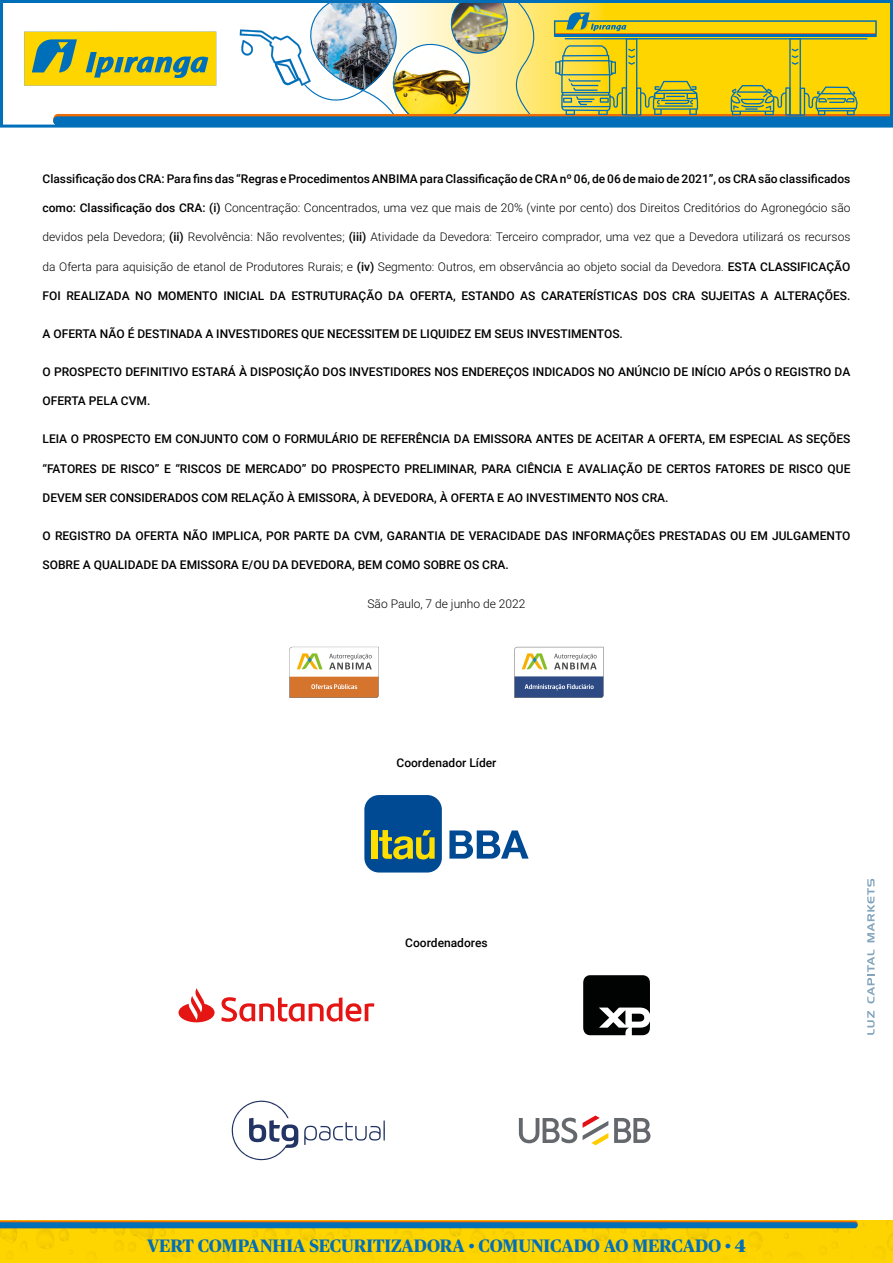
<style>
.page{position:relative;width:893px;height:1263px;background:#fff}
.page>*{position:absolute;margin:0;border:0;box-sizing:border-box;transform-origin:0 0}
.t1{font:700 18px "Publico";color:#006fb9}
.t2{font:500 12px "Roboto";color:#000}
.t3{font:300 12px "Roboto";color:#000}
.s1{font-weight:500}
.s2{font-weight:900}
</style>
<div class="page">
<img style="left:0;top:1220px;width:893px;height:43px">
<svg style="left:0;top:1221px;width:858px;height:7px;background:#2c6e97"></svg>
<svg style="left:0;top:0;width:893px;height:128px"></svg>
<svg style="left:24px;top:1px;width:869px;height:126px"></svg>
<svg style="left:289px;top:647px;width:90px;height:51px"></svg>
<svg style="left:514px;top:647px;width:90px;height:51px"></svg>
<div style="left:364px;top:795px;width:78px;height:77px;background:#004a93;border-radius:15px"></div>
<div style="left:371px;top:830px;width:7px;height:29px;background:#ffdf00"></div>
<svg style="left:379px;top:830px;width:56px;height:29px"></svg>
<svg style="left:449px;top:830px;width:80px;height:29px"></svg>
<svg style="left:179px;top:988px;width:195px;height:34px"></svg>
<svg style="left:583px;top:975px;width:67px;height:60px"></svg>
<svg style="left:232px;top:1101px;width:66px;height:59px"></svg>
<svg style="left:304px;top:1120px;width:81px;height:25px"></svg>
<svg style="left:519px;top:1117px;width:58px;height:26px"></svg>
<svg style="left:614px;top:1118px;width:36px;height:25px"></svg>
<svg style="left:583px;top:1115px;width:25px;height:30px"></svg>
<svg style="left:867px;top:1011px;width:8px;height:24px"></svg>
<svg style="left:867px;top:949px;width:7px;height:54px"></svg>
<svg style="left:867px;top:879px;width:7px;height:63px"></svg>
<p class="t2" style="left:43px;top:170px;width:809px">Classificação dos CRA: Para fins das “Regras e Procedimentos ANBIMA para Classificação de CRA nº 06, de 06 de maio de 2021”, os CRA são classificados</p>
<p class="t3" style="left:43px;top:199px;width:809px"><span class="s1">como: Classificação dos CRA: (i)</span> Concentração: Concentrados, uma vez que mais de 20% (vinte por cento) dos Direitos Creditórios do Agronegócio são</p>
<p class="t3" style="left:43px;top:229px;width:809px">devidos pela Devedora; <span class="s1">(ii)</span> Revolvência: Não revolventes; <span class="s1">(iii)</span> Atividade da Devedora: Terceiro comprador, uma vez que a Devedora utilizará os recursos</p>
<p class="t3" style="left:43px;top:258px;width:809px">da Oferta para aquisição de etanol de Produtores Rurais; e <span class="s1">(iv)</span> Segmento: Outros, em observância ao objeto social da Devedora. <span class="s1">ESTA CLASSIFICAÇÃO</span></p>
<p class="t2" style="left:43px;top:288px;width:809px">FOI REALIZADA NO MOMENTO INICIAL DA ESTRUTURAÇÃO DA OFERTA, ESTANDO AS CARATERÍSTICAS DOS CRA SUJEITAS A ALTERAÇÕES.</p>
<p class="t2" style="left:43px;top:325px;width:582px">A OFERTA NÃO É DESTINADA A INVESTIDORES QUE NECESSITEM DE LIQUIDEZ EM SEUS INVESTIMENTOS.</p>
<p class="t2" style="left:43px;top:363px;width:809px">O PROSPECTO DEFINITIVO ESTARÁ À DISPOSIÇÃO DOS INVESTIDORES NOS ENDEREÇOS INDICADOS NO ANÚNCIO DE INÍCIO APÓS O REGISTRO DA</p>
<p class="t2" style="left:43px;top:393px;width:109px">OFERTA PELA CVM.</p>
<p class="t2" style="left:43px;top:431px;width:809px">LEIA O PROSPECTO EM CONJUNTO COM O FORMULÁRIO DE REFERÊNCIA DA EMISSORA ANTES DE ACEITAR A OFERTA, EM ESPECIAL AS SEÇÕES</p>
<p class="t2" style="left:43px;top:460px;width:809px">“FATORES DE RISCO” E “RISCOS DE MERCADO” DO PROSPECTO PRELIMINAR, PARA CIÊNCIA E AVALIAÇÃO DE CERTOS FATORES DE RISCO QUE</p>
<p class="t2" style="left:43px;top:489px;width:627px">DEVEM SER CONSIDERADOS COM RELAÇÃO À EMISSORA, À DEVEDORA, À OFERTA E AO INVESTIMENTO NOS CRA.</p>
<p class="t2" style="left:43px;top:527px;width:809px">O REGISTRO DA OFERTA NÃO IMPLICA, POR PARTE DA CVM, GARANTIA DE VERACIDADE DAS INFORMAÇÕES PRESTADAS OU EM JULGAMENTO</p>
<p class="t2" style="left:43px;top:557px;width:468px">SOBRE A QUALIDADE DA EMISSORA E/OU DA DEVEDORA, BEM COMO SOBRE OS CRA.</p>
<p class="t3" style="left:368px;top:595px;width:159px">São Paulo, 7 de junho de 2022</p>
<p class="t2" style="left:396px;top:754px;width:101px">Coordenador Líder</p>
<p class="t2" style="left:405px;top:934px;width:84px">Coordenadores</p>
<h1 class="t1" style="left:147px;top:1236px;width:600px">VERT COMPANHIA SECURITIZADORA • COMUNICADO AO MERCADO • <span class="s2">4</span></h1>
</div>
